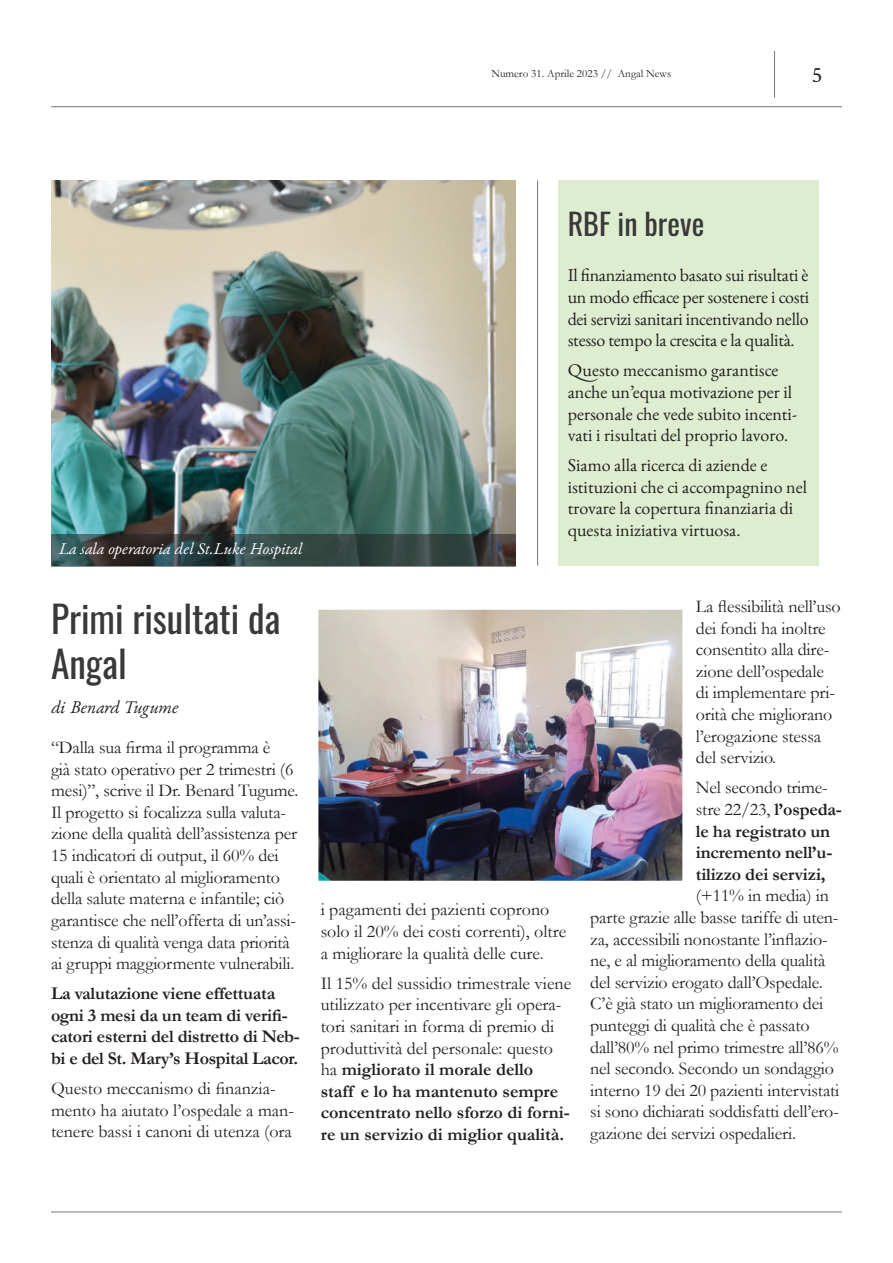
<style>
.page{position:relative;width:893px;height:1263px;background:#fff}
.page>*{position:absolute;margin:0;border:0;box-sizing:border-box;transform-origin:0 0}
.t1{font:37.5px/45px "Oswald";color:#3a3939}
.t2{font:30px "Oswald";color:#3a3939}
.t3{font:22.5px "Crimson Text";color:#231f20}
.t4{font:18px/21.6px "Garamond";letter-spacing:-.01em;color:#231f20}
.t5{font:18px/21.6px "EB Garamond 12";color:#231f20}
.t6{font:700 18px/21.6px "Garamond";letter-spacing:-.015em;color:#231f20}
.t7{font:italic 18px "EB Garamond 12";color:#231f20}
.t8{font:italic 16.5px "EB Garamond 12";color:#fff}
.t9{font:11.25px "Garamond";color:#231f20}
.s1{font-weight:700}
.s2{font-weight:400}
</style>
<div class="page">
<hr style="left:51px;top:106px;width:791px;height:1px;background:#747373">
<hr style="left:774px;top:51px;width:1px;height:47px;background:#747373">
<hr style="left:51px;top:1211px;width:791px;height:1px;background:#747373">
<div style="left:558px;top:180px;width:261px;height:386px;background:#deedd0"></div>
<img style="left:51px;top:180px;width:465px;height:354px">
<img style="left:320px;top:611px;width:361px;height:268px">
<div style="left:305px;top:596px;width:391px;height:298px;border:14px solid #fff"></div>
<hr style="left:537px;top:180px;width:1px;height:386px;background:#747373">
<svg style="left:51px;top:534px;width:465px;height:32px;background:#334241"></svg>
<p class="t9" style="left:491px;top:66px;width:181px">Numero 31. Aprile 2023 // Angal News</p>
<p class="t3" style="left:812px;top:60px;width:12px">5</p>
<p class="t8" style="left:59px;top:535px;width:245px">La sala operatoria del St.Luke Hospital</p>
<h1 class="t1" style="left:51px;top:592px;width:231px">Primi risultati da<br>Angal</h1>
<p class="t7" style="left:51px;top:692px;width:129px">di Benard Tugume</p>
<p class="t4" style="left:51px;top:736px;width:249px">“Dalla sua firma il programma è<br>già stato operativo per 2 trimestri (6 mesi)”, scrive il Dr. Benard Tugume.<br>Il progetto si focalizza sulla valuta&shy;zione della qualità dell’assistenza per 15 indicatori di output, il 60% dei quali è orientato al miglioramento della salute materna e infantile; ciò garantisce che nell’offerta di un’assi&shy;stenza di qualità venga data priorità ai gruppi maggiormente vulnerabili.</p>
<p class="t6" style="left:51px;top:983px;width:250px">La valutazione viene effettuata ogni 3 mesi da un team di verifi&shy;catori esterni del distretto di Neb&shy;bi e del St. Mary’s Hospital Lacor.</p>
<p class="t4" style="left:51px;top:1077px;width:244px">Questo meccanismo di finanzia&shy;mento ha aiutato l’ospedale a man&shy;tenere bassi i canoni di utenza (ora</p>
<h2 class="t2" style="left:568px;top:197px;width:138px">RBF in breve</h2>
<p class="t5" style="left:568px;top:265px;width:243px;text-align:justify">Il finanziamento basato sui risultati è un modo efficace per sostenere i costi dei servizi sanitari incentivando nello stesso tempo la crescita e la qualità.</p>
<p class="t5" style="left:568px;top:360px;width:231px">Questo meccanismo garantisce anche un’equa motivazione per il personale che vede subito incenti&shy;vati i risultati del proprio lavoro.</p>
<p class="t5" style="left:568px;top:454px;width:241px">Siamo alla ricerca di aziende e istituzioni che ci accompagnino nel trovare la copertura finanziaria di questa iniziativa virtuosa.</p>
<p class="t4" style="left:321px;top:898px;width:247px">i pagamenti dei pazienti coprono solo il 20% dei costi correnti), oltre a migliorare la qualità delle cure.</p>
<p class="t4" style="left:321px;top:972px;width:252px">Il 15% del sussidio trimestrale viene utilizzato per incentivare gli opera&shy;tori sanitari in forma di premio di produttività del personale: questo ha <span class="s1">migliorato il morale dello<br>staff e lo ha mantenuto sempre concentrato nello sforzo di forni&shy;re un servizio di miglior qualità.</span></p>
<p class="t4" style="left:696px;top:595px;width:146px">La flessibilità nell’uso dei fondi ha inoltre consentito alla dire&shy;zione dell’ospedale di implementare pri&shy;orità che migliorano l’erogazione stessa del servizio.</p>
<p class="t6" style="left:696px;top:777px;width:148px"><span class="s2">Nel secondo trime&shy;stre 22/23,</span> l’ospeda&shy;le ha registrato un incremento nell’u&shy;tilizzo dei servizi,</p>
<p class="t4" style="left:590px;top:884px;width:250px;text-indent:106px">(+11% in media) in parte grazie alle basse tariffe di uten&shy;za, accessibili nonostante l’inflazio&shy;ne, e al miglioramento della qualità del servizio erogato dall’Ospedale.<br>C’è già stato un miglioramento dei punteggi di qualità che è passato dall’80% nel primo trimestre all’86% nel secondo. Secondo un sondaggio interno 19 dei 20 pazienti intervistati si sono dichiarati soddisfatti dell’ero&shy;gazione dei servizi ospedalieri.</p>
</div>
